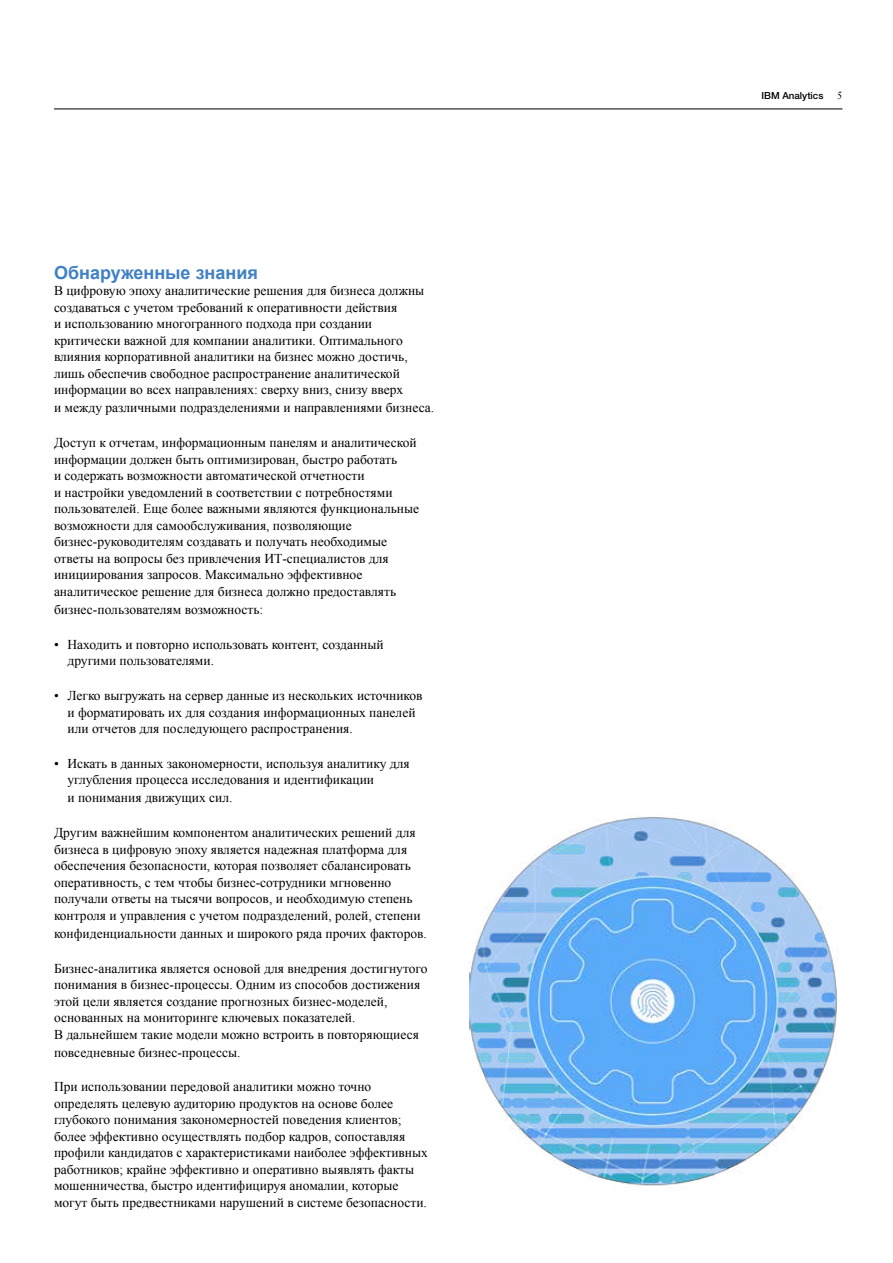
<style>
.page{position:relative;width:893px;height:1263px;background:#fff}
.page>*{position:absolute;margin:0;border:0;box-sizing:border-box;transform-origin:0 0}
.t1{font:700 18px "Arial";color:#4180c3}
.t2{font:13.5px/16.5px "Times New Roman";color:#000}
.t3{font:10.5px "Janson Text LT Std";color:#000}
.t4{font:500 9.75px "Helvetica Neue LT Pro";color:#000}
</style>
<div class="page">
<hr style="left:54px;top:109px;width:788px;height:1px;background:#000">
<img style="left:470px;top:816px;width:368px;height:370px">
<h1 class="t1" style="left:54px;top:261px;width:205px">Обнаруженные знания</h1>
<p class="t2" style="left:54px;top:282px;width:372px">В цифровую эпоху аналитические решения для бизнеса должны создаваться с учетом требований к оперативности действия<br>и использованию многогранного подхода при создании критически важной для компании аналитики. Оптимального влияния корпоративной аналитики на бизнес можно достичь, лишь обеспечив свободное распространение аналитической информации во всех направлениях: сверху вниз, снизу вверх</p>
<p class="t2" style="left:54px;top:399px;width:382px">и между различными подразделениями и направлениями бизнеса.</p>
<p class="t2" style="left:54px;top:434px;width:367px">Доступ к отчетам, информационным панелям и аналитической информации должен быть оптимизирован, быстро работать<br>и содержать возможности автоматической отчетности<br>и настройки уведомлений в соответствии с потребностями пользователей. Еще более важными являются функциональные возможности для самообслуживания, позволяющие бизнес-руководителям создавать и получать необходимые ответы на вопросы без привлечения ИТ-специалистов для инициирования запросов. Максимально эффективное аналитическое решение для бизнеса должно предоставлять</p>
<p class="t2" style="left:54px;top:601px;width:211px">бизнес-пользователям возможность:</p>
<p class="t2" style="left:68px;top:636px;width:318px;text-indent:-14px">• Находить и повторно использовать контент, созданный другими пользователями.</p>
<p class="t2" style="left:68px;top:687px;width:357px;text-indent:-14px">• Легко выгружать на сервер данные из нескольких источников и форматировать их для создания информационных панелей или отчетов для последующего распространения.</p>
<p class="t2" style="left:68px;top:755px;width:344px;text-indent:-14px">• Искать в данных закономерности, используя аналитику для углубления процесса исследования и идентификации</p>
<p class="t2" style="left:68px;top:789px;width:167px">и понимания движущих сил.</p>
<p class="t2" style="left:54px;top:824px;width:368px">Другим важнейшим компонентом аналитических решений для бизнеса в цифровую эпоху является надежная платформа для обеспечения безопасности, которая позволяет сбалансировать оперативность, с тем чтобы бизнес-сотрудники мгновенно получали ответы на тысячи вопросов, и необходимую степень контроля и управления с учетом подразделений, ролей, степени</p>
<p class="t2" style="left:54px;top:925px;width:374px">конфиденциальности данных и широкого ряда прочих факторов.</p>
<p class="t2" style="left:54px;top:960px;width:375px">Бизнес-аналитика является основой для внедрения достигнутого понимания в бизнес-процессы. Одним из способов достижения этой цели является создание прогнозных бизнес-моделей, основанных на мониторинге ключевых показателей.<br>В дальнейшем такие модели можно встроить в повторяющиеся</p>
<p class="t2" style="left:54px;top:1043px;width:188px">повседневные бизнес-процессы.</p>
<p class="t2" style="left:54px;top:1078px;width:375px">При использовании передовой аналитики можно точно определять целевую аудиторию продуктов на основе более глубокого понимания закономерностей поведения клиентов; более эффективно осуществлять подбор кадров, сопоставляя профили кандидатов с характеристиками наиболее эффективных работников; крайне эффективно и оперативно выявлять факты мошенничества, быстро идентифицируя аномалии, которые могут быть предвестниками нарушений в системе безопасности.</p>
<p class="t4" style="left:761px;top:90px;width:63px">IBM Analytics</p>
<p class="t3" style="left:837px;top:89px;width:7px">5</p>
</div>
